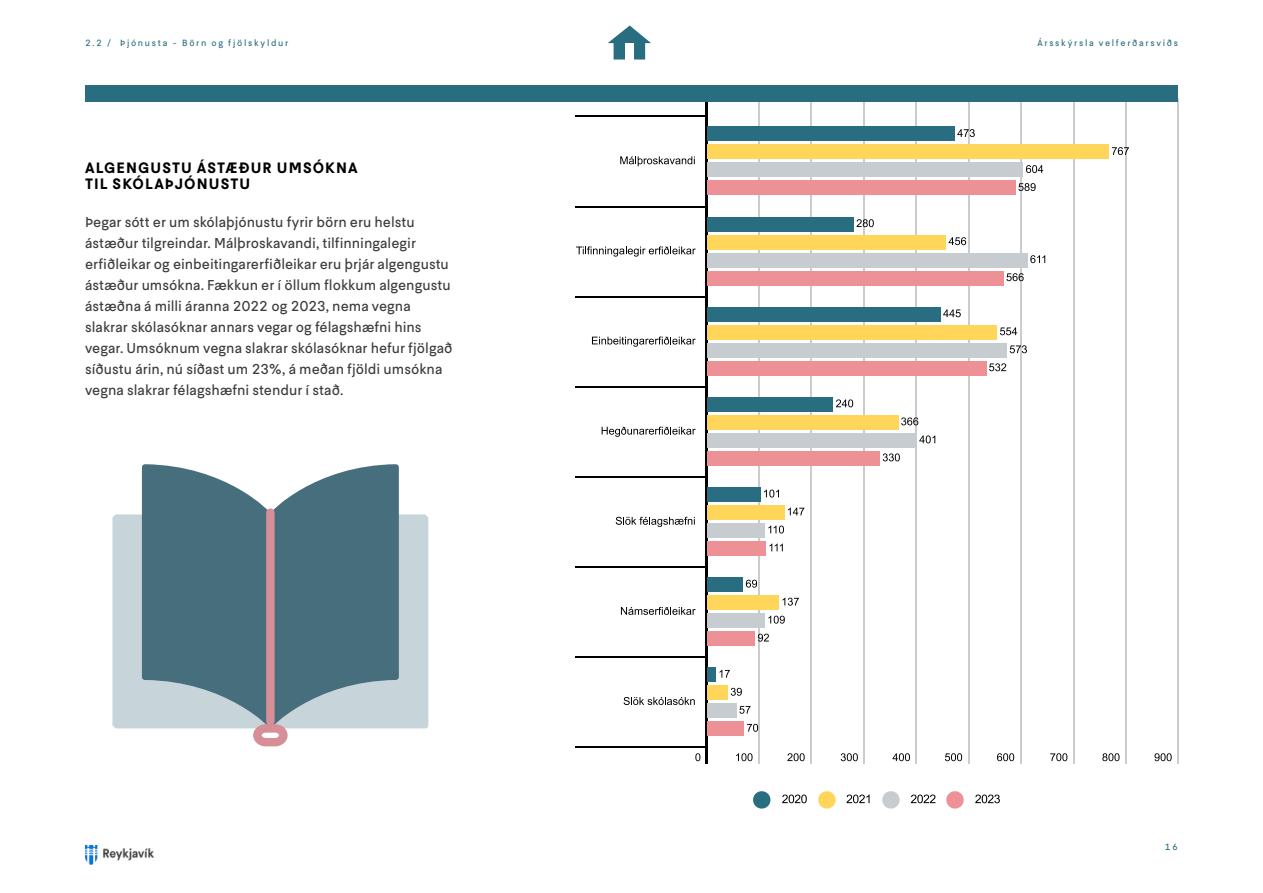
<style>
.page{position:relative;width:1263px;height:893px;background:#fff}
.page>*{position:absolute;margin:0;border:0;box-sizing:border-box;transform-origin:0 0}
.t1{font:700 15px/16.5px "Esja";letter-spacing:.075em;color:#000}
.t2{font:14.25px/21px "Esja";letter-spacing:.005em;color:#3c3c3b}
.t3{font:9px "Esja";letter-spacing:.19em;color:#296d80}
</style>
<div class="page">
<img style="left:85px;top:845px;width:68px;height:19px">
<svg style="left:608px;top:26px;width:43px;height:34px"></svg>
<div style="left:625px;top:43px;width:9px;height:17px;background:#fff"></div>
<svg style="left:620px;top:156px;width:75px;height:10px"></svg>
<svg style="left:576px;top:246px;width:120px;height:11px"></svg>
<svg style="left:592px;top:336px;width:104px;height:11px"></svg>
<svg style="left:602px;top:427px;width:94px;height:10px"></svg>
<svg style="left:616px;top:517px;width:79px;height:10px"></svg>
<svg style="left:621px;top:607px;width:75px;height:8px"></svg>
<svg style="left:624px;top:697px;width:71px;height:8px"></svg>
<hr style="left:575px;top:116px;width:130px;height:1px;background:#000">
<hr style="left:575px;top:206px;width:130px;height:1px;background:#000">
<hr style="left:575px;top:296px;width:130px;height:1px;background:#000">
<hr style="left:575px;top:386px;width:130px;height:1px;background:#000">
<hr style="left:575px;top:476px;width:130px;height:1px;background:#000">
<hr style="left:575px;top:566px;width:130px;height:1px;background:#000">
<hr style="left:575px;top:657px;width:130px;height:1px;background:#000">
<hr style="left:575px;top:747px;width:130px;height:1px;background:#000">
<hr style="left:705px;top:99px;width:2px;height:665px;background:#000">
<hr style="left:758px;top:99px;width:1px;height:665px;background:#ccc">
<hr style="left:811px;top:99px;width:1px;height:665px;background:#ccc">
<hr style="left:864px;top:99px;width:1px;height:665px;background:#ccc">
<hr style="left:916px;top:99px;width:1px;height:665px;background:#ccc">
<hr style="left:968px;top:99px;width:1px;height:665px;background:#ccc">
<hr style="left:1020px;top:99px;width:1px;height:665px;background:#ccc">
<hr style="left:1073px;top:99px;width:1px;height:665px;background:#ccc">
<hr style="left:1125px;top:99px;width:1px;height:665px;background:#ccc">
<hr style="left:1177px;top:99px;width:2px;height:665px;background:#ccc">
<svg style="left:695px;top:753px;width:5px;height:8px"></svg>
<svg style="left:736px;top:753px;width:16px;height:8px"></svg>
<svg style="left:787px;top:753px;width:18px;height:8px"></svg>
<svg style="left:841px;top:753px;width:17px;height:8px"></svg>
<svg style="left:892px;top:753px;width:18px;height:8px"></svg>
<svg style="left:945px;top:753px;width:17px;height:8px"></svg>
<svg style="left:997px;top:753px;width:17px;height:8px"></svg>
<svg style="left:1050px;top:753px;width:17px;height:8px"></svg>
<svg style="left:1102px;top:753px;width:17px;height:8px"></svg>
<svg style="left:1154px;top:753px;width:18px;height:8px"></svg>
<div style="left:707px;top:127px;width:248px;height:14px;background:#296e80"></div>
<div style="left:707px;top:145px;width:402px;height:14px;background:#ffd659"></div>
<div style="left:707px;top:163px;width:316px;height:14px;background:#c7ccd1"></div>
<div style="left:707px;top:181px;width:309px;height:14px;background:#ed9196"></div>
<svg style="left:957px;top:129px;width:18px;height:8px"></svg>
<svg style="left:1112px;top:147px;width:17px;height:8px"></svg>
<svg style="left:1026px;top:165px;width:17px;height:8px"></svg>
<svg style="left:1018px;top:183px;width:18px;height:8px"></svg>
<div style="left:707px;top:217px;width:147px;height:14px;background:#296e80"></div>
<div style="left:707px;top:235px;width:239px;height:14px;background:#ffd659"></div>
<div style="left:707px;top:253px;width:321px;height:14px;background:#c7ccd1"></div>
<div style="left:707px;top:271px;width:297px;height:14px;background:#ed9196"></div>
<svg style="left:856px;top:219px;width:18px;height:8px"></svg>
<svg style="left:949px;top:237px;width:17px;height:8px"></svg>
<svg style="left:1030px;top:255px;width:15px;height:8px"></svg>
<svg style="left:1006px;top:273px;width:18px;height:8px"></svg>
<div style="left:707px;top:307px;width:234px;height:14px;background:#296e80"></div>
<div style="left:707px;top:325px;width:290px;height:14px;background:#ffd659"></div>
<div style="left:707px;top:343px;width:300px;height:14px;background:#c7ccd1"></div>
<div style="left:707px;top:361px;width:279px;height:14px;background:#ed9196"></div>
<svg style="left:943px;top:309px;width:18px;height:8px"></svg>
<svg style="left:1000px;top:327px;width:17px;height:8px"></svg>
<svg style="left:1010px;top:345px;width:17px;height:8px"></svg>
<svg style="left:989px;top:363px;width:17px;height:8px"></svg>
<div style="left:707px;top:397px;width:126px;height:14px;background:#296e80"></div>
<div style="left:707px;top:415px;width:191px;height:14px;background:#ffd659"></div>
<div style="left:707px;top:433px;width:210px;height:14px;background:#c7ccd1"></div>
<div style="left:707px;top:451px;width:173px;height:14px;background:#ed9196"></div>
<svg style="left:836px;top:399px;width:17px;height:8px"></svg>
<svg style="left:901px;top:417px;width:17px;height:8px"></svg>
<svg style="left:919px;top:435px;width:16px;height:8px"></svg>
<svg style="left:883px;top:453px;width:17px;height:8px"></svg>
<div style="left:707px;top:487px;width:54px;height:15px;background:#296e80"></div>
<div style="left:707px;top:505px;width:77px;height:15px;background:#ffd659"></div>
<div style="left:707px;top:523px;width:58px;height:15px;background:#c7ccd1"></div>
<div style="left:707px;top:541px;width:59px;height:15px;background:#ed9196"></div>
<svg style="left:764px;top:490px;width:15px;height:7px"></svg>
<svg style="left:788px;top:508px;width:16px;height:7px"></svg>
<svg style="left:768px;top:526px;width:16px;height:7px"></svg>
<svg style="left:769px;top:544px;width:14px;height:7px"></svg>
<div style="left:707px;top:577px;width:36px;height:15px;background:#296e80"></div>
<div style="left:707px;top:595px;width:72px;height:15px;background:#ffd659"></div>
<div style="left:707px;top:613px;width:58px;height:15px;background:#c7ccd1"></div>
<div style="left:707px;top:631px;width:48px;height:15px;background:#ed9196"></div>
<svg style="left:746px;top:580px;width:11px;height:8px"></svg>
<svg style="left:782px;top:598px;width:17px;height:8px"></svg>
<svg style="left:768px;top:616px;width:17px;height:8px"></svg>
<svg style="left:758px;top:634px;width:11px;height:8px"></svg>
<div style="left:707px;top:667px;width:9px;height:15px;background:#296e80"></div>
<div style="left:707px;top:685px;width:21px;height:15px;background:#ffd659"></div>
<div style="left:707px;top:703px;width:30px;height:15px;background:#c7ccd1"></div>
<div style="left:707px;top:721px;width:37px;height:15px;background:#ed9196"></div>
<svg style="left:719px;top:670px;width:11px;height:8px"></svg>
<svg style="left:731px;top:688px;width:11px;height:8px"></svg>
<svg style="left:739px;top:706px;width:11px;height:8px"></svg>
<svg style="left:747px;top:724px;width:11px;height:8px"></svg>
<svg style="left:753px;top:791px;width:17px;height:18px"></svg>
<svg style="left:782px;top:794px;width:25px;height:9px"></svg>
<svg style="left:818px;top:791px;width:17px;height:18px"></svg>
<svg style="left:846px;top:794px;width:23px;height:9px"></svg>
<svg style="left:882px;top:791px;width:18px;height:18px"></svg>
<svg style="left:911px;top:794px;width:24px;height:9px"></svg>
<svg style="left:946px;top:791px;width:18px;height:18px"></svg>
<svg style="left:975px;top:794px;width:25px;height:9px"></svg>
<div style="left:85px;top:85px;width:1093px;height:17px;background:#296d80"></div>
<div style="left:112px;top:514px;width:316px;height:214px;background:#c7d4d9;border-radius:3px"></div>
<svg style="left:142px;top:464px;width:257px;height:282px"></svg>
<p class="t3" style="left:85px;top:37px;width:205px">2.2 / Þjónusta - Börn og fjölskyldur</p>
<p class="t1" style="left:85px;top:159px;width:274px">ALGENGUSTU ÁSTÆÐUR UMSÓKNA<br>TIL SKÓLAÞJÓNUSTU</p>
<p class="t2" style="left:85px;top:212px;width:369px">Þegar sótt er um skólaþjónustu fyrir börn eru helstu ástæður tilgreindar. Málþroskavandi, tilfinningalegir erfiðleikar og einbeitingarerfiðleikar eru þrjár algengustu ástæður umsókna. Fækkun er í öllum flokkum algengustu ástæðna á milli áranna 2022 og 2023, nema vegna slakrar skólasóknar annars vegar og félagshæfni hins vegar. Umsóknum vegna slakrar skólasóknar hefur fjölgað síðustu árin, nú síðast um 23%, á meðan fjöldi umsókna vegna slakrar félagshæfni stendur í stað.</p>
<p class="t3" style="left:1037px;top:37px;width:142px">Ársskýrsla velferðarsviðs</p>
<p class="t3" style="left:1165px;top:841px;width:15px">16</p>
</div>
